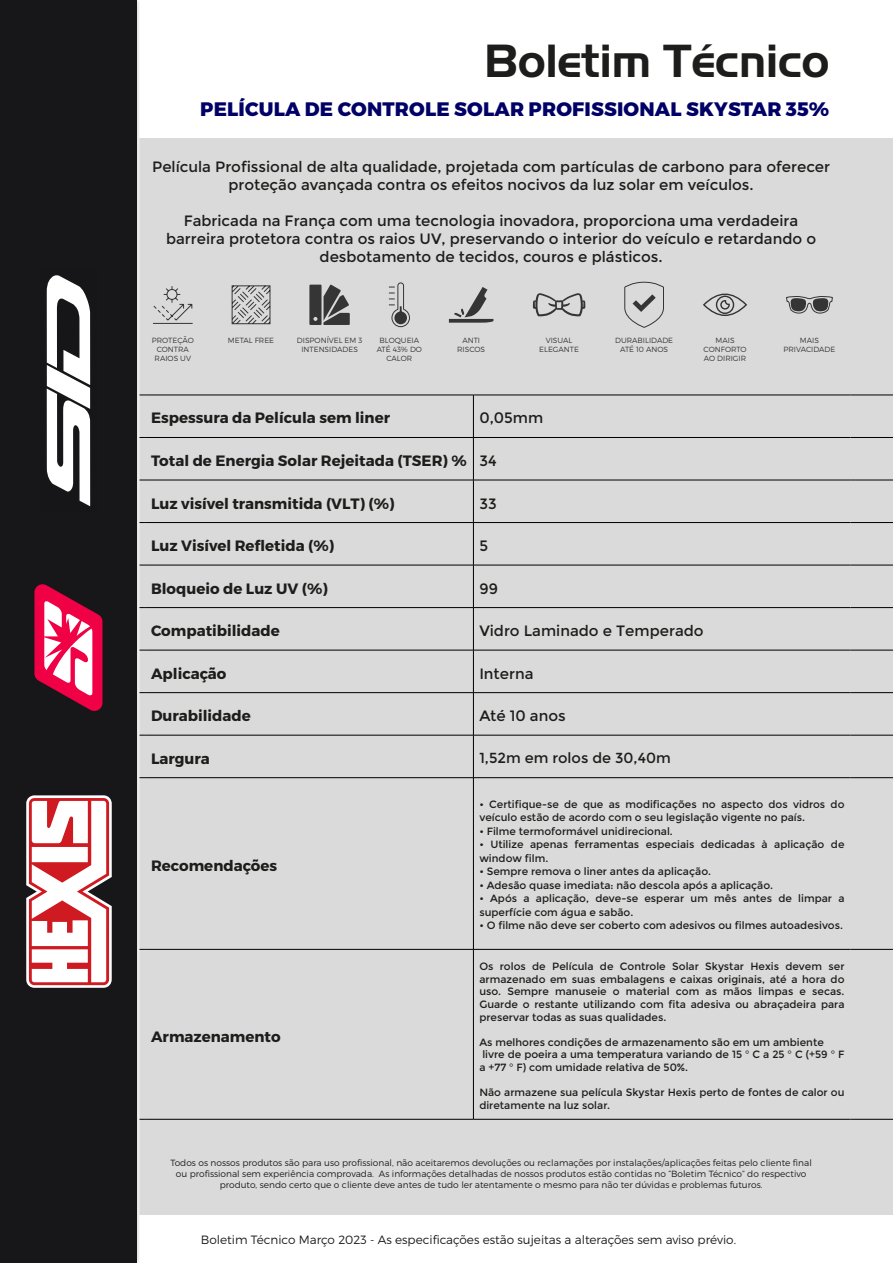
<style>
.page{position:relative;width:893px;height:1263px;background:#fff}
.page>*{position:absolute;margin:0;border:0;box-sizing:border-box;transform-origin:0 0}
.t1{font:45px "Aero Regular SWFTE";color:#1d1d1b}
.t2{font:800 19.5px "Montserrat";letter-spacing:.01em;color:#006}
.t3{font:15px/18px "Montserrat";color:#1d1d1b;text-align:center}
.t4{font:700 15px "Montserrat";color:#1d1d1b}
.t5{font:14.55px "Montserrat";color:#1d1d1b}
.t6{font:300 12px "Montserrat";color:#1d1d1b}
.t7{font:10.5px/12.6px "Montserrat";color:#1d1d1b}
.t8{font:300 9px/10.8px "Montserrat";color:#1d1d1b;text-align:center}
.t9{font:300 7.5px/9px "Montserrat";color:#353535;text-align:center}
</style>
<div class="page">
<div style="left:0;top:138px;width:893px;height:1077px;background:#dadada"></div>
<hr style="left:113px;top:395px;width:32px;height:1px;background:#000">
<hr style="left:145px;top:395px;width:328px;height:1px;background:#000">
<hr style="left:473px;top:395px;width:377px;height:1px;background:#000">
<hr style="left:473px;top:395px;width:1px;height:42px;background:#000">
<hr style="left:850px;top:395px;width:43px;height:1px;background:#000">
<hr style="left:113px;top:437px;width:32px;height:1px;background:#000">
<hr style="left:145px;top:437px;width:328px;height:1px;background:#000">
<hr style="left:473px;top:437px;width:377px;height:1px;background:#000">
<hr style="left:473px;top:438px;width:1px;height:42px;background:#000">
<hr style="left:850px;top:437px;width:43px;height:1px;background:#000">
<hr style="left:113px;top:480px;width:32px;height:1px;background:#000">
<hr style="left:145px;top:480px;width:328px;height:1px;background:#000">
<hr style="left:473px;top:480px;width:377px;height:1px;background:#000">
<hr style="left:473px;top:480px;width:1px;height:42px;background:#000">
<hr style="left:850px;top:480px;width:43px;height:1px;background:#000">
<hr style="left:113px;top:522px;width:32px;height:1px;background:#000">
<hr style="left:145px;top:522px;width:328px;height:1px;background:#000">
<hr style="left:473px;top:522px;width:377px;height:1px;background:#000">
<hr style="left:473px;top:523px;width:1px;height:42px;background:#000">
<hr style="left:850px;top:522px;width:43px;height:1px;background:#000">
<hr style="left:113px;top:565px;width:32px;height:1px;background:#000">
<hr style="left:145px;top:565px;width:328px;height:1px;background:#000">
<hr style="left:473px;top:565px;width:377px;height:1px;background:#000">
<hr style="left:473px;top:565px;width:1px;height:42px;background:#000">
<hr style="left:850px;top:565px;width:43px;height:1px;background:#000">
<hr style="left:113px;top:607px;width:32px;height:1px;background:#000">
<hr style="left:145px;top:607px;width:328px;height:1px;background:#000">
<hr style="left:473px;top:607px;width:377px;height:1px;background:#000">
<hr style="left:473px;top:608px;width:1px;height:42px;background:#000">
<hr style="left:850px;top:607px;width:43px;height:1px;background:#000">
<hr style="left:113px;top:650px;width:32px;height:1px;background:#000">
<hr style="left:145px;top:650px;width:328px;height:1px;background:#000">
<hr style="left:473px;top:650px;width:377px;height:1px;background:#000">
<hr style="left:473px;top:650px;width:1px;height:42px;background:#000">
<hr style="left:850px;top:650px;width:43px;height:1px;background:#000">
<hr style="left:113px;top:692px;width:32px;height:1px;background:#000">
<hr style="left:145px;top:692px;width:328px;height:1px;background:#000">
<hr style="left:473px;top:692px;width:377px;height:1px;background:#000">
<hr style="left:473px;top:693px;width:1px;height:42px;background:#000">
<hr style="left:850px;top:692px;width:43px;height:1px;background:#000">
<hr style="left:113px;top:735px;width:32px;height:1px;background:#000">
<hr style="left:145px;top:735px;width:328px;height:1px;background:#000">
<hr style="left:473px;top:735px;width:377px;height:1px;background:#000">
<hr style="left:473px;top:735px;width:1px;height:42px;background:#000">
<hr style="left:850px;top:735px;width:43px;height:1px;background:#000">
<hr style="left:113px;top:777px;width:32px;height:1px;background:#000">
<hr style="left:145px;top:777px;width:328px;height:1px;background:#000">
<hr style="left:473px;top:777px;width:377px;height:1px;background:#000">
<hr style="left:473px;top:778px;width:1px;height:171px;background:#000">
<hr style="left:850px;top:777px;width:43px;height:1px;background:#000">
<hr style="left:113px;top:949px;width:32px;height:1px;background:#000">
<hr style="left:145px;top:949px;width:328px;height:1px;background:#000">
<hr style="left:473px;top:949px;width:377px;height:1px;background:#000">
<hr style="left:473px;top:949px;width:1px;height:170px;background:#000">
<hr style="left:850px;top:949px;width:43px;height:1px;background:#000">
<hr style="left:113px;top:1119px;width:32px;height:1px;background:#000">
<hr style="left:145px;top:1119px;width:328px;height:1px;background:#000">
<hr style="left:473px;top:1119px;width:377px;height:1px;background:#000">
<hr style="left:850px;top:1119px;width:43px;height:1px;background:#000">
<svg style="left:703px;top:293px;width:44px;height:23px"></svg>
<svg style="left:231px;top:285px;width:40px;height:40px"></svg>
<svg style="left:153px;top:286px;width:40px;height:38px"></svg>
<svg style="left:449px;top:287px;width:44px;height:36px"></svg>
<svg style="left:389px;top:282px;width:21px;height:46px"></svg>
<svg style="left:624px;top:282px;width:40px;height:46px"></svg>
<svg style="left:309px;top:285px;width:41px;height:40px"></svg>
<svg style="left:533px;top:293px;width:52px;height:23px"></svg>
<svg style="left:786px;top:296px;width:47px;height:18px"></svg>
<div style="left:95px;top:1px;width:44px;height:1262px;background:#e7e6e6"></div>
<img style="left:4px;top:1262px;width:91px;height:1px">
<div style="left:0;top:0;width:137px;height:1262px;background:#17171a"></div>
<img style="left:46px;top:288px;width:45px;height:218px">
<svg style="left:47px;top:275px;width:43px;height:231px"></svg>
<svg style="left:26px;top:795px;width:86px;height:193px;background:#e8b6b8"></svg>
<svg style="left:34px;top:584px;width:68px;height:127px"></svg>
<p class="t1" style="left:484px;top:34px;width:346px">Boletim Técnico</p>
<p class="t2" style="left:200px;top:96px;width:630px">PELÍCULA DE CONTROLE SOLAR PROFISSIONAL SKYSTAR 35%</p>
<p class="t3" style="left:152px;top:158px;width:680px">Película Profissional de alta qualidade, projetada com partículas de carbono para oferecer proteção avançada contra os efeitos nocivos da luz solar em veículos.</p>
<p class="t3" style="left:166px;top:212px;width:652px">Fabricada na França com uma tecnologia inovadora, proporciona uma verdadeira barreira protetora contra os raios UV, preservando o interior do veículo e retardando o desbotamento de tecidos, couros e plásticos.</p>
<p class="t9" style="left:152px;top:336px;width:44px">PROTEÇÃO<br>CONTRA<br>RAIOS UV</p>
<p class="t9" style="left:228px;top:336px;width:48px">METAL FREE</p>
<p class="t9" style="left:297px;top:336px;width:67px">DISPONÍVEL EM 3<br>INTENSIDADES</p>
<p class="t9" style="left:377px;top:336px;width:47px">BLOQUEIA<br>ATÉ 43% DO<br>CALOR</p>
<p class="t9" style="left:457px;top:336px;width:29px">ANTI<br>RISCOS</p>
<p class="t9" style="left:539px;top:336px;width:41px">VISUAL<br>ELEGANTE</p>
<p class="t9" style="left:615px;top:336px;width:60px">DURABILIDADE<br>ATÉ 10 ANOS</p>
<p class="t9" style="left:704px;top:336px;width:44px">MAIS<br>CONFORTO<br>AO DIRIGIR</p>
<p class="t9" style="left:783px;top:336px;width:53px">MAIS<br>PRIVACIDADE</p>
<p class="t4" style="left:151px;top:409px;width:241px">Espessura da Película sem liner</p>
<p class="t3" style="left:479px;top:409px;width:65px">0,05mm</p>
<p class="t4" style="left:151px;top:451px;width:317px">Total de Energia Solar Rejeitada (TSER) %</p>
<p class="t3" style="left:479px;top:452px;width:19px">34</p>
<p class="t4" style="left:151px;top:494px;width:245px">Luz visível transmitida (VLT) (%)</p>
<p class="t3" style="left:479px;top:494px;width:19px">33</p>
<p class="t4" style="left:151px;top:536px;width:185px">Luz Visível Refletida (%)</p>
<p class="t3" style="left:479px;top:537px;width:10px">5</p>
<p class="t4" style="left:151px;top:579px;width:178px">Bloqueio de Luz UV (%)</p>
<p class="t3" style="left:479px;top:579px;width:20px">99</p>
<p class="t4" style="left:151px;top:621px;width:130px">Compatibilidade</p>
<p class="t3" style="left:479px;top:622px;width:226px">Vidro Laminado e Temperado</p>
<p class="t4" style="left:151px;top:664px;width:77px">Aplicação</p>
<p class="t3" style="left:479px;top:664px;width:56px">Interna</p>
<p class="t4" style="left:151px;top:706px;width:101px">Durabilidade</p>
<p class="t3" style="left:479px;top:707px;width:88px">Até 10 anos</p>
<p class="t4" style="left:151px;top:749px;width:60px">Largura</p>
<p class="t5" style="left:479px;top:750px;width:193px">1,52m em rolos de 30,40m</p>
<p class="t4" style="left:151px;top:856px;width:128px">Recomendações</p>
<p class="t4" style="left:151px;top:1027px;width:131px">Armazenamento</p>
<p class="t7" style="left:479px;top:797px;width:367px;line-height:13.5px">• Certifique-se de que as modificações no aspecto dos vidros do veículo estão de acordo com o seu legislação vigente no país.</p>
<p class="t7" style="left:479px;top:825px;width:195px">• Filme termoformável unidirecional.</p>
<p class="t7" style="left:479px;top:838px;width:367px;line-height:13.5px">• Utilize apenas ferramentas especiais dedicadas à aplicação de window film.</p>
<p class="t7" style="left:479px;top:865px;width:233px">• Sempre remova o liner antes da aplicação.</p>
<p class="t7" style="left:479px;top:879px;width:295px">• Adesão quase imediata: não descola após a aplicação.</p>
<p class="t7" style="left:479px;top:892px;width:367px;line-height:13.5px">• Após a aplicação, deve-se esperar um mês antes de limpar a superfície com água e sabão.</p>
<p class="t7" style="left:479px;top:919px;width:365px">• O filme não deve ser coberto com adesivos ou filmes autoadesivos.</p>
<p class="t7" style="left:479px;top:960px;width:367px;text-align:justify">Os rolos de Película de Controle Solar Skystar Hexis devem ser armazenado em suas embalagens e caixas originais, até a hora do uso. Sempre manuseie o material com as mãos limpas e secas.<br>Guarde o restante utilizando com fita adesiva ou abraçadeira para preservar todas as suas qualidades.</p>
<p class="t7" style="left:479px;top:1036px;width:346px">As melhores condições de armazenamento são em um ambiente</p>
<p class="t7" style="left:479px;top:1048px;width:367px">livre de poeira a uma temperatura variando de 15 ° C a 25 ° C (+59 ° F a +77 ° F) com umidade relativa de 50%.</p>
<p class="t7" style="left:479px;top:1086px;width:367px">Não armazene sua película Skystar Hexis perto de fontes de calor ou diretamente na luz solar.</p>
<p class="t8" style="left:170px;top:1158px;width:643px">Todos os nossos produtos são para uso profissional, não aceitaremos devoluções ou reclamações por instalações/aplicações feitas pelo cliente final ou profissional sem experiência comprovada. As informações detalhadas de nossos produtos estão contidas no “Boletim Técnico” do respectivo produto, sendo certo que o cliente deve antes de tudo ler atentamente o mesmo para não ter dúvidas e problemas futuros.</p>
<p class="t6" style="left:201px;top:1232px;width:537px">Boletim Técnico Março 2023 - As especificações estão sujeitas a alterações sem aviso prévio.</p>
</div>
